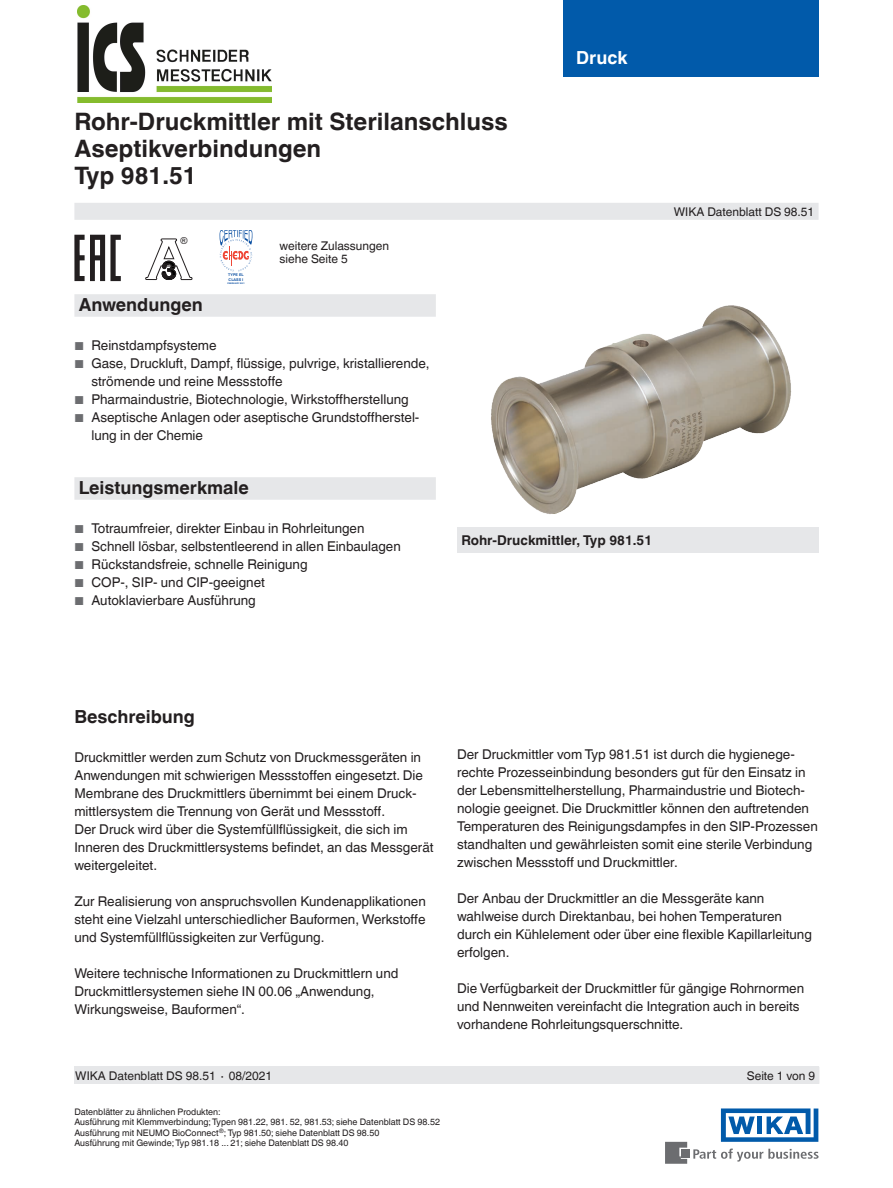
<style>
.page{position:relative;width:893px;height:1188px;background:#fff}
.page>*{position:absolute;margin:0;border:0;box-sizing:border-box;transform-origin:0 0}
.t1{font:700 24px/27px "Helvetica World";color:#231f20}
.t2{font:700 18px "Helvetica World";color:#231f20}
.t3{font:700 18px "Helvetica World";color:#fff}
.t4{font:13.5px/18px "Helvetica World";color:#231f20}
.t5{font:700 13.5px "Helvetica World";color:#231f20}
.t6{font:12px/13.5px "Helvetica World";color:#231f20}
.t7{font:9.6px "Arial";color:#231f20}
.t8{font:9px/10.5px "Helvetica World";color:#231f20}
.t9{font:700 3.75px/4.5px "Arial";color:#0a4fa2}
.t10{font:700 2.1px "Arial";color:#0a4fa2}
.s1{font-size:11.55px;color:#6c6d70}
</style>
<div class="page">
<svg style="left:693px;top:1149px;width:126px;height:13px"></svg>
<div style="left:682px;top:1150px;width:8px;height:8px;background:#6c6d70"></div>
<svg style="left:665px;top:1142px;width:22px;height:22px"></svg>
<svg style="left:721px;top:1108px;width:97px;height:34px"></svg>
<div style="left:563px;top:0;width:256px;height:76px;background:#015aaa"></div>
<div style="left:74px;top:203px;width:745px;height:17px;background:#e6e7e9"></div>
<div style="left:74px;top:1066px;width:745px;height:18px;background:#e6e7e9"></div>
<div style="left:74px;top:294px;width:362px;height:23px;background:#e6e7e9"></div>
<div style="left:74px;top:477px;width:362px;height:23px;background:#e6e7e9"></div>
<div style="left:457px;top:527px;width:361px;height:26px;background:#e6e7e9"></div>
<img style="left:491px;top:305px;width:300px;height:209px">
<svg style="left:145px;top:239px;width:47px;height:41px"></svg>
<svg style="left:220px;top:230px;width:32px;height:41px"></svg>
<svg style="left:74px;top:235px;width:47px;height:46px"></svg>
<img style="left:78px;top:6px;width:194px;height:97px">
<h1 class="t1" style="left:74px;top:108px;width:435px">Rohr-Druckmittler mit Sterilanschluss<br>Aseptikverbindungen<br>Typ 981.51</h1>
<p class="t7" style="left:181px;top:234px;width:9px">®</p>
<p class="t9" style="left:228px;top:273px;width:17px">TYPE EL<br>CLASS I</p>
<p class="t10" style="left:227px;top:282px;width:19px">FEBRUARY 2021</p>
<p class="t6" style="left:280px;top:239px;width:111px">weitere Zulassungen siehe Seite 5</p>
<h2 class="t3" style="left:576px;top:47px;width:53px">Druck</h2>
<h2 class="t2" style="left:79px;top:295px;width:126px">Anwendungen</h2>
<p class="t4" style="left:74px;top:337px;width:144px"><span class="s1">■</span> Reinstdampfsysteme</p>
<p class="t4" style="left:91px;top:355px;width:340px;text-indent:-17px"><span class="s1">■</span> Gase, Druckluft, Dampf, flüssige, pulvrige, kristallierende, strömende und reine Messstoffe</p>
<p class="t4" style="left:74px;top:391px;width:336px"><span class="s1">■</span> Pharmaindustrie, Biotechnologie, Wirkstoffherstellung</p>
<p class="t4" style="left:91px;top:409px;width:330px;text-indent:-17px"><span class="s1">■</span> Aseptische Anlagen oder aseptische Grundstoffherstel&shy;lung in der Chemie</p>
<h2 class="t2" style="left:79px;top:478px;width:172px">Leistungsmerkmale</h2>
<p class="t4" style="left:74px;top:520px;width:291px"><span class="s1">■</span> Totraumfreier, direkter Einbau in Rohrleitungen</p>
<p class="t4" style="left:74px;top:538px;width:328px"><span class="s1">■</span> Schnell lösbar, selbstentleerend in allen Einbaulagen</p>
<p class="t4" style="left:74px;top:556px;width:235px"><span class="s1">■</span> Rückstandsfreie, schnelle Reinigung</p>
<p class="t4" style="left:74px;top:574px;width:192px"><span class="s1">■</span> COP-, SIP- und CIP-geeignet</p>
<p class="t4" style="left:74px;top:592px;width:183px"><span class="s1">■</span> Autoklavierbare Ausführung</p>
<p class="t5" style="left:461px;top:532px;width:192px">Rohr-Druckmittler, Typ 981.51</p>
<p class="t6" style="left:674px;top:205px;width:142px">WIKA Datenblatt DS 98.51</p>
<h2 class="t2" style="left:74px;top:706px;width:122px">Beschreibung</h2>
<p class="t4" style="left:74px;top:748px;width:361px">Druckmittler werden zum Schutz von Druckmessgeräten in Anwendungen mit schwierigen Messstoffen eingesetzt. Die Membrane des Druckmittlers übernimmt bei einem Druck&shy;mittlersystem die Trennung von Gerät und Messstoff.<br>Der Druck wird über die Systemfüllflüssigkeit, die sich im Inneren des Druckmittlersystems befindet, an das Messgerät weitergeleitet.</p>
<p class="t4" style="left:74px;top:892px;width:353px;text-align:justify">Zur Realisierung von anspruchsvollen Kundenapplikationen steht eine Vielzahl unterschiedlicher Bauformen, Werkstoffe und Systemfüllflüssigkeiten zur Verfügung.</p>
<p class="t4" style="left:74px;top:964px;width:326px">Weitere technische Informationen zu Druckmittlern und<br>Druckmittlersystemen siehe IN 00.06 „Anwendung,<br>Wirkungsweise, Bauformen“.</p>
<p class="t6" style="left:75px;top:1069px;width:198px">WIKA Datenblatt DS 98.51 ∙ 08/2021</p>
<p class="t8" style="left:74px;top:1107px;width:367px">Datenblätter zu ähnlichen Produkten:<br>Ausführung mit Klemmverbindung; Typen 981.22, 981. 52, 981.53; siehe Datenblatt DS 98.52<br>Ausführung mit NEUMO BioConnect<sup>®</sup>; Typ 981.50; siehe Datenblatt DS 98.50<br>Ausführung mit Gewinde; Typ 981.18 ... 21; siehe Datenblatt DS 98.40</p>
<p class="t4" style="left:457px;top:745px;width:362px">Der Druckmittler vom Typ 981.51 ist durch die hygienege&shy;rechte Prozesseinbindung besonders gut für den Einsatz in der Lebensmittelherstellung, Pharmaindustrie und Biotech&shy;nologie geeignet. Die Druckmittler können den auftretenden Temperaturen des Reinigungsdampfes in den SIP-Prozessen standhalten und gewährleisten somit eine sterile Verbindung zwischen Messstoff und Druckmittler.</p>
<p class="t4" style="left:457px;top:889px;width:356px">Der Anbau der Druckmittler an die Messgeräte kann wahlweise durch Direktanbau, bei hohen Temperaturen durch ein Kühlelement oder über eine flexible Kapillarleitung erfolgen.</p>
<p class="t4" style="left:457px;top:979px;width:349px">Die Verfügbarkeit der Druckmittler für gängige Rohrnormen und Nennweiten vereinfacht die Integration auch in bereits vorhandene Rohrleitungsquerschnitte.</p>
<p class="t6" style="left:747px;top:1069px;width:70px">Seite 1 von 9</p>
</div>
